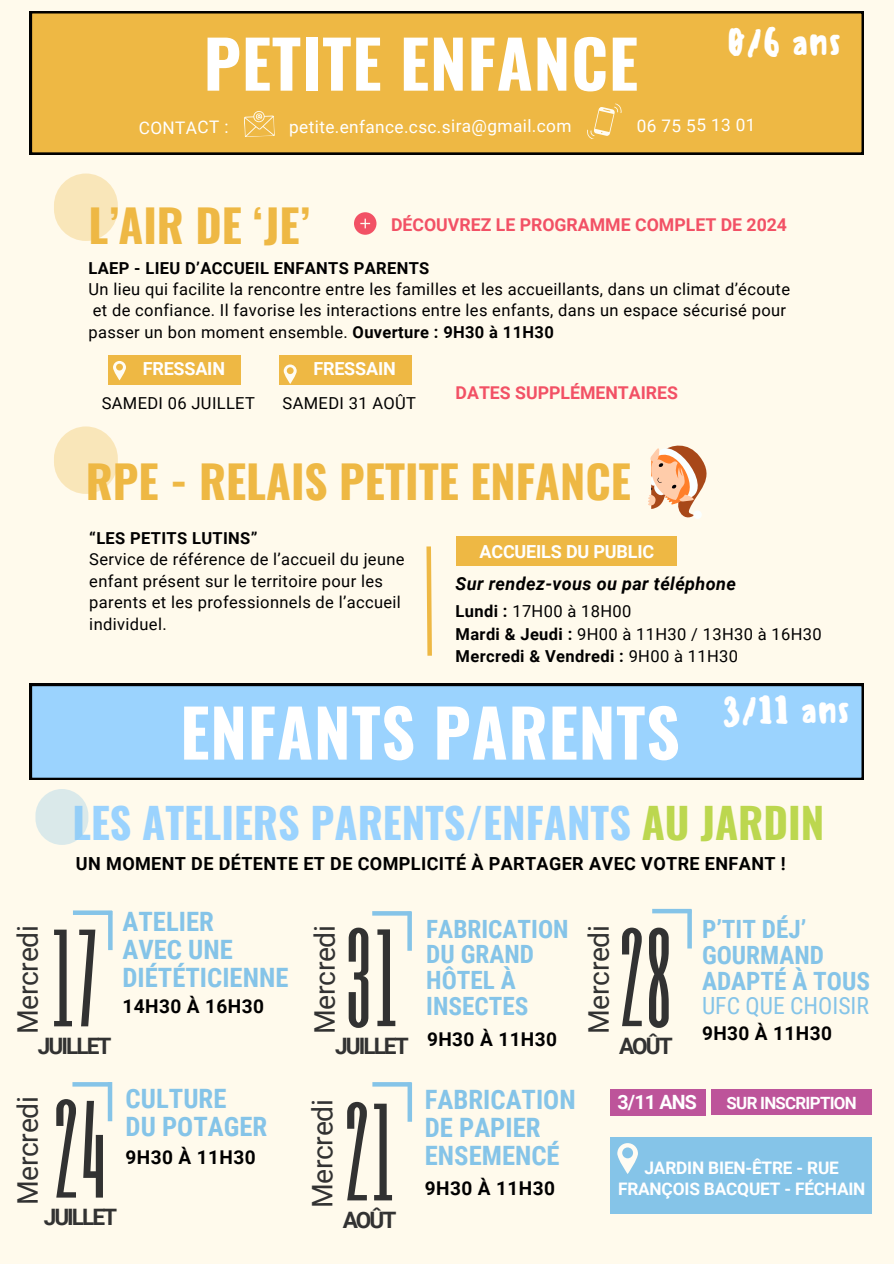
<style>
.page{position:relative;width:894px;height:1264px;background:#fff}
.page>*{position:absolute;margin:0;border:0;box-sizing:border-box;transform-origin:0 0}
.t1{font:114.6px "Six Caps";letter-spacing:.03em;color:#323232}
.t2{font:700 65.55px "Oswald";letter-spacing:.01em;color:#fff}
.t3{font:700 45px "Oswald";color:#eeb844}
.t4{font:700 42px "Oswald";color:#9bd3fe}
.t5{font:500 36.45px "Sensei";color:#fff}
.t6{font:28.35px "Roboto";letter-spacing:-.015em;color:#323232}
.t7{font:700 26.7px/28.2px "Roboto Condensed";color:#85c4e8}
.t8{font:700 25.2px/25.8px "Roboto Condensed";color:#85c4e8}
.t9{font:23.7px "Roboto Condensed";color:#85c4e8}
.t10{font:700 22.65px "Roboto";letter-spacing:-.09em;color:#323232}
.t11{font:700 19.65px "Roboto";color:#fff}
.t12{font:700 19.05px "Roboto";letter-spacing:.02em;color:#000}
.t13{font:700 18px "Roboto";letter-spacing:.02em;color:#000}
.t14{font:700 18px "Roboto";letter-spacing:-.01em;color:#fff}
.t15{font:italic 700 18px "Roboto";letter-spacing:.02em;color:#000}
.t16{font:700 17.7px "Roboto";color:#f25165}
.t17{font:17.25px "Roboto";letter-spacing:.015em;color:#fff}
.t18{font:700 17.25px/21.3px "Roboto";letter-spacing:-.01em;color:#fff;text-align:center}
.t19{font:700 16.95px "Roboto";letter-spacing:-.045em;color:#fff}
.t20{font:16.5px/21.3px "Roboto";letter-spacing:.02em;color:#000}
.t21{font:700 16.5px "Roboto";letter-spacing:.02em;color:#000}
.s1{font-weight:700}
.s2{font-weight:400}
.s3{color:#bcd74f}
</style>
<div class="page">
<div style="left:0;top:0;width:893px;height:1263px;background:#fffaec"></div>
<div style="left:108px;top:355px;width:133px;height:30px;background:#eeb844"></div>
<svg style="left:113px;top:361px;width:13px;height:19px"></svg>
<div style="left:30px;top:11px;width:833px;height:143px;background:#eeb844"></div>
<div style="left:54px;top:173px;width:64px;height:68px;background:#f9e6b9;border-radius:32px"></div>
<svg style="left:243px;top:110px;width:32px;height:27px"></svg>
<svg style="left:586px;top:103px;width:35px;height:36px"></svg>
<svg style="left:426px;top:546px;width:6px;height:110px"></svg>
<svg style="left:648px;top:445px;width:59px;height:74px"></svg>
<div style="left:456px;top:536px;width:221px;height:29px;background:#eeb844"></div>
<div style="left:54px;top:426px;width:64px;height:68px;background:#f9e6b9;border-radius:32px"></div>
<div style="left:30px;top:684px;width:833px;height:95px;background:#9bd3fe"></div>
<div style="left:35px;top:789px;width:53px;height:56px;background:#dae9ea;border-radius:26px"></div>
<div style="left:108px;top:911px;width:5px;height:39px;background:#85c4e8"></div>
<div style="left:73px;top:910px;width:39px;height:5px;background:#85c4e8"></div>
<div style="left:354px;top:212px;width:22px;height:23px;background:#f25165;border-radius:50%"></div>
<svg style="left:360px;top:219px;width:10px;height:9px"></svg>
<div style="left:610px;top:1137px;width:261px;height:77px;background:#85c4e8"></div>
<svg style="left:617px;top:1143px;width:20px;height:31px"></svg>
<div style="left:279px;top:355px;width:133px;height:30px;background:#eeb844"></div>
<svg style="left:283px;top:364px;width:13px;height:20px"></svg>
<hr style="left:108px;top:1082px;width:4px;height:39px;background:#85c4e8">
<svg style="left:72px;top:1082px;width:36px;height:4px"></svg>
<div style="left:407px;top:911px;width:5px;height:39px;background:#85c4e8"></div>
<svg style="left:372px;top:911px;width:36px;height:4px"></svg>
<div style="left:610px;top:1088px;width:95px;height:27px;background:#bd549a"></div>
<div style="left:711px;top:1089px;width:160px;height:25px;background:#bd549a"></div>
<div style="left:407px;top:1082px;width:5px;height:39px;background:#85c4e8"></div>
<svg style="left:372px;top:1082px;width:35px;height:4px"></svg>
<svg style="left:687px;top:913px;width:4px;height:35px"></svg>
<div style="left:652px;top:908px;width:39px;height:5px;background:#85c4e8"></div>
<h1 class="t2" style="left:203px;top:12px;width:436px">PETITE ENFANCE</h1>
<p class="t5" style="left:727px;top:21px;width:116px">0/6 ans</p>
<p class="t17" style="left:139px;top:117px;width:91px">CONTACT :</p>
<p class="t17" style="left:289px;top:117px;width:284px">petite.enfance.csc.sira@gmail.com</p>
<p class="t17" style="left:636px;top:115px;width:120px">06 75 55 13 01</p>
<p class="t3" style="left:88px;top:190px;width:223px">L’AIR DE ‘JE’</p>
<p class="t16" style="left:391px;top:214px;width:397px">DÉCOUVREZ LE PROGRAMME COMPLET DE 2024</p>
<p class="t21" style="left:88px;top:258px;width:342px">LAEP - LIEU D’ACCUEIL ENFANTS PARENTS</p>
<p class="t20" style="left:88px;top:279px;width:703px">Un lieu qui facilite la rencontre entre les familles et les accueillants, dans un climat d’écoute et de confiance. Il favorise les interactions entre les enfants, dans un espace sécurisé pour passer un bon moment ensemble. <span class="s1">Ouverture : 9H30 à 11H30</span></p>
<p class="t14" style="left:143px;top:358px;width:84px">FRESSAIN</p>
<p class="t20" style="left:102px;top:392px;width:155px">SAMEDI 06 JUILLET</p>
<p class="t14" style="left:313px;top:358px;width:84px">FRESSAIN</p>
<h3 class="t20" style="left:282px;top:392px;width:135px">SAMEDI 31 AOÛT</h3>
<h1 class="t16" style="left:455px;top:382px;width:224px">DATES SUPPLÉMENTAIRES</h1>
<p class="t3" style="left:86px;top:446px;width:546px">RPE - RELAIS PETITE ENFANCE</p>
<p class="t21" style="left:89px;top:528px;width:170px">“LES PETITS LUTINS”</p>
<p class="t20" style="left:89px;top:549px;width:317px">Service de référence de l’accueil du jeune enfant présent sur le territoire pour les parents et les professionnels de l’accueil individuel.</p>
<p class="t14" style="left:479px;top:541px;width:176px">ACCUEILS DU PUBLIC</p>
<p class="t15" style="left:455px;top:573px;width:282px">Sur rendez-vous ou par téléphone</p>
<p class="t20" style="left:455px;top:601px;width:177px"><span class="s1">Lundi :</span> 17H00 à 18H00</p>
<p class="t20" style="left:455px;top:623px;width:367px"><span class="s1">Mardi &amp; Jeudi :</span> 9H00 à 11H30 / 13H30 à 16H30</p>
<p class="t21" style="left:455px;top:647px;width:284px">Mercredi &amp; Vendredi : <span class="s2">9H00 à 11H30</span></p>
<p class="t2" style="left:180px;top:681px;width:501px">ENFANTS PARENTS</p>
<p class="t5" style="left:721px;top:688px;width:130px">3/11 ans</p>
<h3 class="t4" style="left:72px;top:790px;width:753px">LES ATELIERS PARENTS/ENFANTS <span class="s3">AU JARDIN</span></h3>
<p class="t13" style="left:76px;top:853px;width:711px">UN MOMENT DE DÉTENTE ET DE COMPLICITÉ À PARTAGER AVEC VOTRE ENFANT !</p>
<p class="t6" style="left:11px;top:1034px;width:110px;rotate:-90deg">Mercredi</p>
<h2 class="t1" style="left:52px;top:899px;width:46px">17</h2>
<h2 class="t10" style="left:38px;top:1032px;width:75px">JUILLET</h2>
<p class="t7" style="left:122px;top:907px;width:167px">ATELIER<br>AVEC UNE<br>DIÉTÉTICIENNE</p>
<p class="t12" style="left:122px;top:995px;width:143px">14H30 À 16H30</p>
<p class="t6" style="left:12px;top:1205px;width:110px;rotate:-90deg">Mercredi</p>
<h2 class="t1" style="left:54px;top:1070px;width:53px">24</h2>
<p class="t10" style="left:44px;top:1203px;width:75px">JUILLET</p>
<h5 class="t7" style="left:126px;top:1084px;width:143px">CULTURE<br>DU POTAGER</h5>
<p class="t12" style="left:126px;top:1146px;width:131px">9H30 À 11H30</p>
<p class="t6" style="left:308px;top:1034px;width:110px;rotate:-90deg">Mercredi</p>
<h4 class="t1" style="left:347px;top:899px;width:52px">31</h4>
<p class="t10" style="left:335px;top:1032px;width:75px">JUILLET</p>
<p class="t6" style="left:306px;top:1208px;width:110px;rotate:-90deg">Mercredi</p>
<h5 class="t1" style="left:345px;top:1073px;width:50px">21</h5>
<p class="t10" style="left:342px;top:1206px;width:55px">AOÛT</p>
<h5 class="t8" style="left:426px;top:916px;width:144px">FABRICATION<br>DU GRAND<br>HÔTEL À<br>INSECTES</h5>
<p class="t12" style="left:427px;top:1028px;width:131px">9H30 À 11H30</p>
<p class="t6" style="left:582px;top:1034px;width:110px;rotate:-90deg">Mercredi</p>
<p class="t1" style="left:620px;top:899px;width:53px">28</p>
<p class="t10" style="left:619px;top:1032px;width:55px">AOÛT</p>
<p class="t8" style="left:701px;top:916px;width:169px">P’TIT DÉJ’<br>GOURMAND<br>ADAPTÉ À TOUS</p>
<h5 class="t9" style="left:701px;top:992px;width:168px">UFC QUE CHOISIR</h5>
<p class="t12" style="left:701px;top:1022px;width:131px">9H30 À 11H30</p>
<h6 class="t7" style="left:425px;top:1085px;width:152px">FABRICATION<br>DE PAPIER<br>ENSEMENCÉ</h6>
<p class="t12" style="left:425px;top:1177px;width:131px">9H30 À 11H30</p>
<h4 class="t11" style="left:617px;top:1090px;width:81px">3/11 ANS</h4>
<p class="t19" style="left:726px;top:1092px;width:132px">SUR INSCRIPTION</p>
<p class="t18" style="left:618px;top:1157px;width:249px">JARDIN BIEN-ÊTRE - RUE<br>FRANÇOIS BACQUET - FÉCHAIN</p>
</div>
